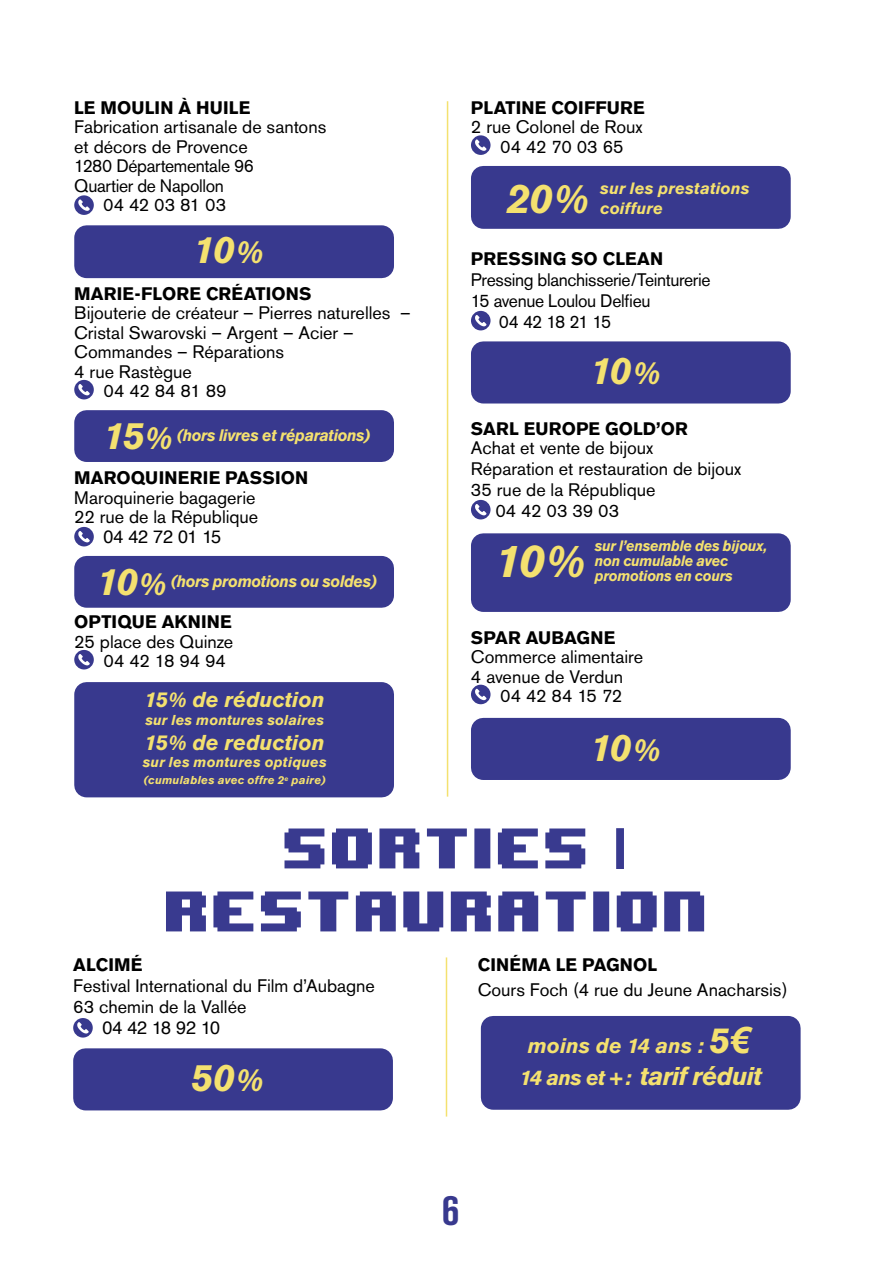
<style>
.page{position:relative;width:893px;height:1263px;background:#fff}
.page>*{position:absolute;margin:0;border:0;box-sizing:border-box;transform-origin:0 0}
.réduc{font:italic 700 45.75px "Akzidenz Grotesk BE";color:#f4e16f}
.t1{font:700 condensed 43.2px "Akzidenz Grotesk BE";color:#38398e}
.réduc-2{font:italic 700 40.8px "Akzidenz Grotesk BE";color:#f4e16f}
.réduc-3{font:italic 700 37.95px "Akzidenz Grotesk BE";letter-spacing:-.05em;color:#f4e16f}
.t2{font:italic 700 25.5px "Akzidenz Grotesk BE";letter-spacing:-.03em;color:#f4e16f}
.t3{font:italic 700 21.3px "Akzidenz Grotesk BE";color:#f4e16f}
.t4{font:italic 700 21px "Akzidenz Grotesk BE";color:#f4e16f}
.texte{font:18px/21px "Akzidenz Grotesk BE";color:#000}
.texte-2{font:18px "Akzidenz Grotesk BE";letter-spacing:-.02em;color:#000}
.titre{font:700 18px "Akzidenz Grotesk BE";letter-spacing:.01em;color:#000}
.texte-3{font:700 18px "Akzidenz Grotesk BE";letter-spacing:.01em;color:#000}
.t5{font:18px "Helvetica";letter-spacing:-.015em;color:#000}
.t6{font:italic 700 16.5px "Akzidenz Grotesk BE";letter-spacing:-.025em;color:#f4e16f;scale:.95 1}
.t7{font:italic 700 16.35px/19.6px "Akzidenz Grotesk BE";letter-spacing:.005em;color:#f4e16f}
.t8{font:italic 700 15px "Akzidenz Grotesk BE";letter-spacing:-.02em;color:#f4e16f;scale:.95 1}
.t9{font:italic 700 14.25px "Akzidenz Grotesk BE";letter-spacing:.01em;color:#f4e16f}
.t10{font:italic 700 11.4px "Akzidenz Grotesk BE";letter-spacing:.02em;color:#f4e16f}
.s1{font-size:31.95px}
.s2{font-size:37.95px}
.s3{font-size:36px}
.s4{font-family:"Arial";font-size:36px}
.s5{font-size:21px}
</style>
<div class="page">
<svg style="left:471px;top:135px;width:20px;height:20px"></svg>
<div style="left:471px;top:166px;width:320px;height:63px;background:#38398e"></div>
<svg style="left:471px;top:311px;width:20px;height:19px"></svg>
<div style="left:471px;top:341px;width:320px;height:62px;background:#38398e"></div>
<svg style="left:471px;top:500px;width:20px;height:19px"></svg>
<div style="left:471px;top:533px;width:320px;height:79px;background:#38398e"></div>
<svg style="left:471px;top:685px;width:20px;height:19px"></svg>
<div style="left:471px;top:718px;width:320px;height:62px;background:#38398e"></div>
<svg style="left:74px;top:195px;width:20px;height:20px"></svg>
<div style="left:74px;top:225px;width:320px;height:53px;background:#38398e"></div>
<svg style="left:74px;top:380px;width:20px;height:19px"></svg>
<div style="left:74px;top:410px;width:320px;height:52px;background:#38398e"></div>
<svg style="left:74px;top:527px;width:20px;height:19px"></svg>
<div style="left:74px;top:556px;width:320px;height:52px;background:#38398e"></div>
<svg style="left:74px;top:650px;width:20px;height:19px"></svg>
<div style="left:74px;top:682px;width:320px;height:115px;background:#38398e"></div>
<hr style="left:447px;top:101px;width:1px;height:696px;background:#f4e16f">
<hr style="left:446px;top:957px;width:1px;height:159px;background:#f4e16f">
<svg style="left:166px;top:891px;width:538px;height:40px"></svg>
<svg style="left:284px;top:828px;width:301px;height:40px"></svg>
<svg style="left:73px;top:1018px;width:20px;height:19px"></svg>
<div style="left:73px;top:1048px;width:320px;height:62px;background:#38398e"></div>
<div style="left:481px;top:1016px;width:320px;height:94px;background:#38398e"></div>
<div style="left:616px;top:828px;width:8px;height:41px;background:#393a8f"></div>
<p class="titre" style="left:74px;top:97px;width:178px">LE MOULIN À HUILE</p>
<p class="texte" style="left:74px;top:117px;width:254px">Fabrication artisanale de santons</p>
<p class="texte" style="left:74px;top:136px;width:175px">et décors de Provence</p>
<p class="texte-2" style="left:74px;top:155px;width:181px">1280 Départementale 96</p>
<p class="texte-2" style="left:74px;top:175px;width:151px">Quartier de Napollon</p>
<p class="texte" style="left:103px;top:195px;width:125px">04 42 03 81 03</p>
<p class="réduc-3" style="left:194px;top:228px;width:71px">10<span class="s1">%</span></p>
<p class="texte-3" style="left:74px;top:283px;width:239px">MARIE-FLORE CRÉATIONS</p>
<p class="texte" style="left:74px;top:303px;width:338px;line-height:19.5px">Bijouterie de créateur – Pierres naturelles –<br>Cristal Swarovski – Argent – Acier –</p>
<p class="texte" style="left:74px;top:342px;width:212px">Commandes – Réparations</p>
<p class="texte" style="left:74px;top:361px;width:119px">4 rue Rastègue</p>
<p class="texte" style="left:104px;top:381px;width:125px">04 42 84 81 89</p>
<p class="t6" style="left:104px;top:426px;width:283px"><span class="s2">15</span><span class="s1">%</span> (hors livres et réparations)</p>
<p class="texte-3" style="left:74px;top:468px;width:236px">MAROQUINERIE PASSION</p>
<p class="texte" style="left:74px;top:487px;width:183px">Maroquinerie bagagerie</p>
<p class="texte" style="left:74px;top:507px;width:186px">22 rue de la République</p>
<p class="t5" style="left:103px;top:523px;width:119px">04 42 72 01 15</p>
<p class="t6" style="left:97px;top:572px;width:297px"><span class="s2">10</span><span class="s1">%</span> (hors promotions ou soldes)</p>
<p class="titre" style="left:74px;top:612px;width:159px">OPTIQUE AKNINE</p>
<p class="texte" style="left:74px;top:631px;width:161px">25 place des Quinze</p>
<p class="texte" style="left:104px;top:651px;width:124px">04 42 18 94 94</p>
<p class="t3" style="left:145px;top:687px;width:181px">15% de réduction</p>
<p class="t9" style="left:145px;top:711px;width:180px">sur les montures solaires</p>
<p class="t3" style="left:145px;top:730px;width:181px">15% de reduction</p>
<p class="t9" style="left:143px;top:754px;width:185px">sur les montures optiques</p>
<p class="t10" style="left:143px;top:774px;width:185px">(cumulables avec offre 2<sup>e</sup> paire)</p>
<p class="titre" style="left:471px;top:97px;width:175px">PLATINE COIFFURE</p>
<p class="texte" style="left:471px;top:117px;width:173px">2 rue Colonel de Roux</p>
<p class="texte" style="left:500px;top:136px;width:125px">04 42 70 03 65</p>
<p class="réduc-2" style="left:507px;top:174px;width:84px">20%</p>
<p class="texte-3" style="left:471px;top:249px;width:194px">PRESSING SO CLEAN</p>
<p class="texte-2" style="left:471px;top:269px;width:241px">Pressing blanchisserie/Teinturerie</p>
<p class="texte-2" style="left:471px;top:290px;width:181px">15 avenue Loulou Delfieu</p>
<p class="texte" style="left:499px;top:312px;width:114px">04 42 18 21 15</p>
<p class="réduc-3" style="left:591px;top:348px;width:71px">10<span class="s1">%</span></p>
<p class="texte-3" style="left:471px;top:418px;width:218px">SARL EUROPE GOLD’OR</p>
<p class="texte" style="left:471px;top:438px;width:272px">Achat et vente de bijoux<br>Réparation et restauration de bijoux</p>
<p class="texte" style="left:471px;top:480px;width:186px">35 rue de la République</p>
<p class="texte" style="left:495px;top:501px;width:125px">04 42 03 39 03</p>
<p class="t7" style="left:600px;top:179px;width:151px">sur les prestations coiffure</p>
<p class="réduc" style="left:496px;top:534px;width:91px">10%</p>
<p class="t8" style="left:595px;top:537px;width:183px">sur l’ensemble des bijoux,</p>
<p class="t8" style="left:595px;top:552px;width:142px">non cumulable avec</p>
<p class="t8" style="left:595px;top:567px;width:147px">promotions en cours</p>
<p class="titre" style="left:471px;top:627px;width:146px">SPAR AUBAGNE</p>
<p class="texte" style="left:471px;top:646px;width:174px">Commerce alimentaire</p>
<p class="texte" style="left:471px;top:666px;width:154px">4 avenue de Verdun</p>
<p class="texte" style="left:500px;top:685px;width:124px">04 42 84 15 72</p>
<p class="réduc-3" style="left:591px;top:725px;width:71px">10<span class="s1">%</span></p>
<p class="titre" style="left:73px;top:954px;width:71px">ALCIMÉ</p>
<p class="texte" style="left:73px;top:975px;width:303px">Festival International du Film d’Aubagne</p>
<p class="texte" style="left:73px;top:996px;width:175px">63 chemin de la Vallée</p>
<p class="t5" style="left:102px;top:1014px;width:119px">04 42 18 92 10</p>
<p class="réduc-3" style="left:192px;top:1055px;width:73px">50<span class="s1">%</span></p>
<p class="titre" style="left:478px;top:954px;width:181px">CINÉMA LE PAGNOL</p>
<p class="texte" style="left:478px;top:980px;width:312px">Cours Foch (4 rue du Jeune Anacharsis)</p>
<p class="t4" style="left:528px;top:1033px;width:224px">moins de 14 ans : <span class="s3">5</span><span class="s4">€</span></p>
<p class="t2" style="left:520px;top:1061px;width:244px"><span class="s5">14 ans et +:</span> tarif réduit</p>
<p class="t1" style="left:442px;top:1185px;width:19px">6</p>
</div>
